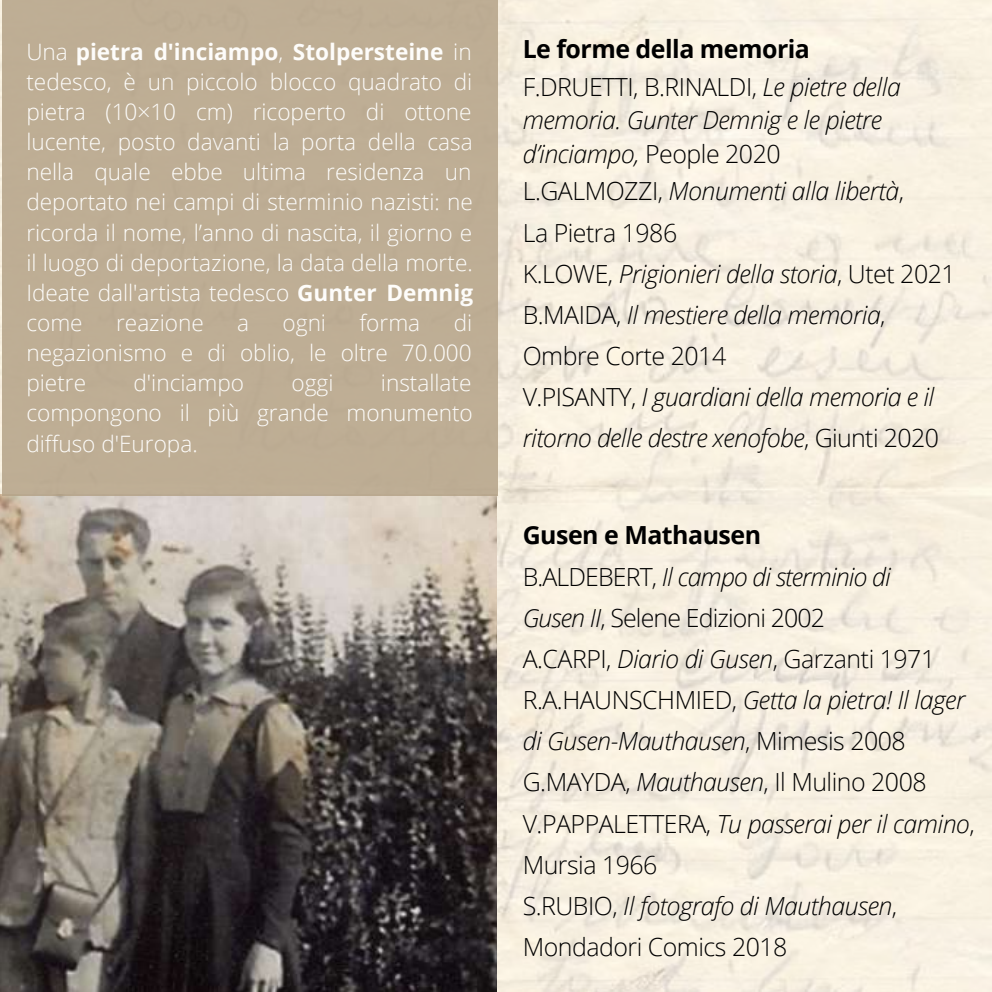
<style>
.page{position:relative;width:992px;height:992px;background:#fff}
.page>*{position:absolute;margin:0;border:0;box-sizing:border-box;transform-origin:0 0}
.t1{font:300 25px/41.2px "Open Sans";letter-spacing:-.02em;color:#000}
.t2{font:italic 300 25px/41.2px "Open Sans";letter-spacing:-.02em;color:#000}
.t3{font:300 22.5px/30.2px "Open Sans";color:#fff;text-align:justify}
.s1{font-weight:700}
.s2{font-style:italic}
.s3{font-style:normal}
</style>
<div class="page">
<img style="left:0;top:495px;width:497px;height:497px">
<div style="left:2px;top:0;width:496px;height:495px;background:#beae94"></div>
<p class="t3" style="left:26px;top:36px;width:448px">Una <span class="s1">pietra d'inciampo</span>, <span class="s1">Stolpersteine</span> in tedesco, è un piccolo blocco quadrato di pietra (10×10 cm) ricoperto di ottone lucente, posto davanti la porta della casa nella quale ebbe ultima residenza un deportato nei campi di sterminio nazisti: ne ricorda il nome, l’anno di nascita, il giorno e il luogo di deportazione, la data della morte.<br>Ideate dall'artista tedesco <span class="s1">Gunter Demnig </span>come</p>
<p class="t3" style="left:116px;top:307px;width:89px">reazione</p>
<p class="t3" style="left:237px;top:307px;width:13px">a</p>
<p class="t3" style="left:283px;top:307px;width:45px">ogni</p>
<p class="t3" style="left:360px;top:307px;width:62px">forma</p>
<p class="t3" style="left:26px;top:307px;width:447px;text-indent:427px">di negazionismo e di oblio, le oltre 70.000 pietre</p>
<p class="t3" style="left:26px;top:367px;width:448px;text-indent:355px">installate compongono il più grande monumento diffuso d'Europa.</p>
<p class="t3" style="left:133px;top:367px;width:112px">d'inciampo</p>
<p class="t3" style="left:292px;top:367px;width:43px">oggi</p>
<p class="t1" style="left:523px;top:30px;width:380px;line-height:37.5px"><span class="s1">Le forme della memoria<br></span>F.DRUETTI, B.RINALDI, <span class="s2">Le pietre della</span></p>
<p class="t2" style="left:523px;top:103px;width:361px;line-height:33.8px">memoria. Gunter Demnig e le pietre d’inciampo, <span class="s3">People 2020</span></p>
<p class="t2" style="left:523px;top:170px;width:434px"><span class="s3">L.GALMOZZI,</span> Monumenti alla libertà<span class="s3">,<br>La Pietra 1986<br>K.LOWE,</span> Prigionieri della storia<span class="s3">, Utet 2021<br>B.MAIDA,</span> Il mestiere della memoria<span class="s3">, Ombre Corte 2014<br>V.PISANTY,</span> I guardiani della memoria e il ritorno delle destre xenofobe<span class="s3">, Giunti 2020</span></p>
<p class="t1" style="left:523px;top:514px;width:453px"><span class="s1">Gusen e Mathausen<br></span>B.ALDEBERT, <span class="s2">Il campo di sterminio di<br>Gusen II</span>, Selene Edizioni 2002<br>A.CARPI, <span class="s2">Diario di Gusen</span>, Garzanti 1971<br>R.A.HAUNSCHMIED, <span class="s2">Getta la pietra! Il lager di Gusen-Mauthausen</span>, Mimesis 2008<br>G.MAYDA, <span class="s2">Mauthausen</span>, Il Mulino 2008<br>V.PAPPALETTERA, <span class="s2">Tu passerai per il camino</span>,<br>Mursia 1966<br>S.RUBIO, <span class="s2">Il fotografo di Mauthausen</span>,<br>Mondadori Comics 2018</p>
</div>
